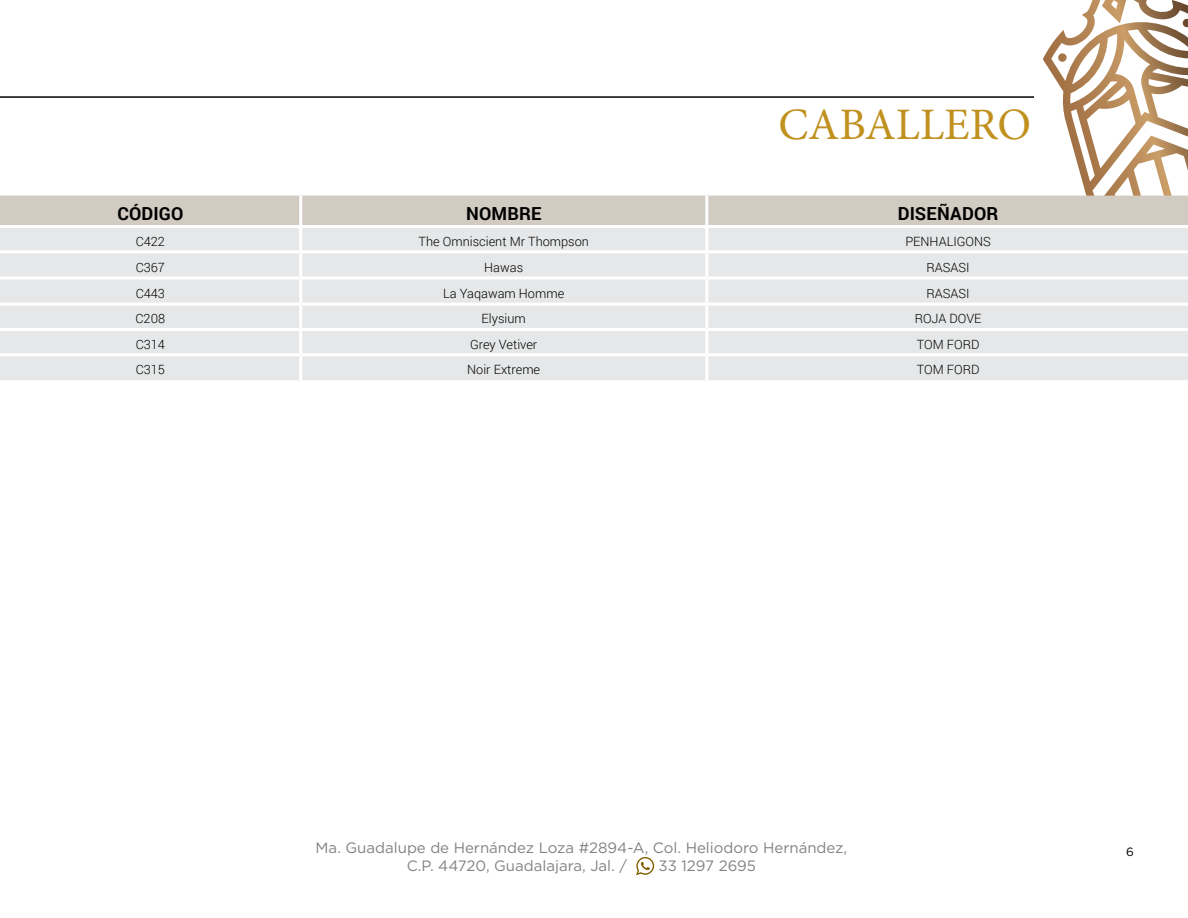
<style>
.page{position:relative;width:1188px;height:918px;background:#fff}
.page>*{position:absolute;margin:0;border:0;box-sizing:border-box;transform-origin:0 0}
.t1{font:45px "Minion Pro";color:#c0911f}
.t2{font:700 18px "Roboto";letter-spacing:.01em;color:#000}
.t3{font:15px "Gotham";color:#808285}
.t4{font:300 12.75px "Roboto";color:#000}
.t5{font:12px "Gotham";color:#000}
</style>
<div class="page">
<svg style="left:636px;top:857px;width:18px;height:18px"></svg>
<svg style="left:0;top:0;width:1188px;height:225px"></svg>
<div style="left:0;top:228px;width:1188px;height:152px;background:#e6e7e8"></div>
<hr style="left:299px;top:356px;width:3px;height:24px;background:#fff">
<hr style="left:705px;top:356px;width:3px;height:24px;background:#fff">
<hr style="left:299px;top:196px;width:3px;height:29px;background:#fff">
<hr style="left:705px;top:196px;width:3px;height:29px;background:#fff">
<hr style="left:299px;top:228px;width:3px;height:22px;background:#fff">
<hr style="left:705px;top:228px;width:3px;height:22px;background:#fff">
<hr style="left:0;top:250px;width:301px;height:3px;background:#fff">
<hr style="left:301px;top:250px;width:406px;height:3px;background:#fff">
<hr style="left:299px;top:253px;width:3px;height:23px;background:#fff">
<hr style="left:707px;top:250px;width:481px;height:3px;background:#fff">
<hr style="left:705px;top:253px;width:3px;height:23px;background:#fff">
<hr style="left:0;top:276px;width:301px;height:3px;background:#fff">
<hr style="left:301px;top:276px;width:406px;height:3px;background:#fff">
<hr style="left:299px;top:279px;width:3px;height:24px;background:#fff">
<hr style="left:707px;top:276px;width:481px;height:3px;background:#fff">
<hr style="left:705px;top:279px;width:3px;height:24px;background:#fff">
<hr style="left:0;top:303px;width:301px;height:3px;background:#fff">
<hr style="left:301px;top:303px;width:406px;height:3px;background:#fff">
<hr style="left:299px;top:306px;width:3px;height:22px;background:#fff">
<hr style="left:707px;top:303px;width:481px;height:3px;background:#fff">
<hr style="left:705px;top:306px;width:3px;height:22px;background:#fff">
<hr style="left:0;top:328px;width:301px;height:3px;background:#fff">
<hr style="left:301px;top:328px;width:406px;height:3px;background:#fff">
<hr style="left:299px;top:331px;width:3px;height:22px;background:#fff">
<hr style="left:707px;top:328px;width:481px;height:3px;background:#fff">
<hr style="left:705px;top:331px;width:3px;height:22px;background:#fff">
<hr style="left:0;top:353px;width:301px;height:3px;background:#fff">
<hr style="left:301px;top:353px;width:406px;height:3px;background:#fff">
<hr style="left:707px;top:353px;width:481px;height:3px;background:#fff">
<h1 class="t1" style="left:778px;top:95px;width:254px">CABALLERO</h1>
<h2 class="t2" style="left:117px;top:201px;width:67px">CÓDIGO</h2>
<h2 class="t2" style="left:466px;top:201px;width:77px">NOMBRE</h2>
<h2 class="t2" style="left:898px;top:201px;width:102px">DISEÑADOR</h2>
<p class="t4" style="left:136px;top:232px;width:31px">C422</p>
<p class="t4" style="left:419px;top:232px;width:172px">The Omniscient Mr Thompson</p>
<p class="t4" style="left:905px;top:232px;width:87px">PENHALIGONS</p>
<p class="t4" style="left:136px;top:258px;width:31px">C367</p>
<p class="t4" style="left:484px;top:258px;width:40px">Hawas</p>
<p class="t4" style="left:927px;top:258px;width:45px">RASASI</p>
<p class="t4" style="left:136px;top:284px;width:31px">C443</p>
<p class="t4" style="left:443px;top:284px;width:122px">La Yaqawam Homme</p>
<p class="t4" style="left:927px;top:284px;width:45px">RASASI</p>
<p class="t4" style="left:135px;top:310px;width:31px">C208</p>
<p class="t4" style="left:482px;top:310px;width:46px">Elysium</p>
<p class="t4" style="left:915px;top:310px;width:68px">ROJA DOVE</p>
<p class="t4" style="left:136px;top:335px;width:31px">C314</p>
<p class="t4" style="left:470px;top:335px;width:69px">Grey Vetiver</p>
<p class="t4" style="left:917px;top:335px;width:64px">TOM FORD</p>
<p class="t4" style="left:136px;top:361px;width:31px">C315</p>
<p class="t4" style="left:467px;top:361px;width:74px">Noir Extreme</p>
<p class="t4" style="left:917px;top:361px;width:64px">TOM FORD</p>
<p class="t3" style="left:316px;top:838px;width:533px">Ma. Guadalupe de Hernández Loza #2894-A, Col. Heliodoro Hernández,</p>
<p class="t5" style="left:1126px;top:844px;width:9px">6</p>
<p class="t3" style="left:407px;top:856px;width:222px">C.P. 44720, Guadalajara, Jal. /</p>
<p class="t3" style="left:659px;top:856px;width:99px">33 1297 2695</p>
</div>
